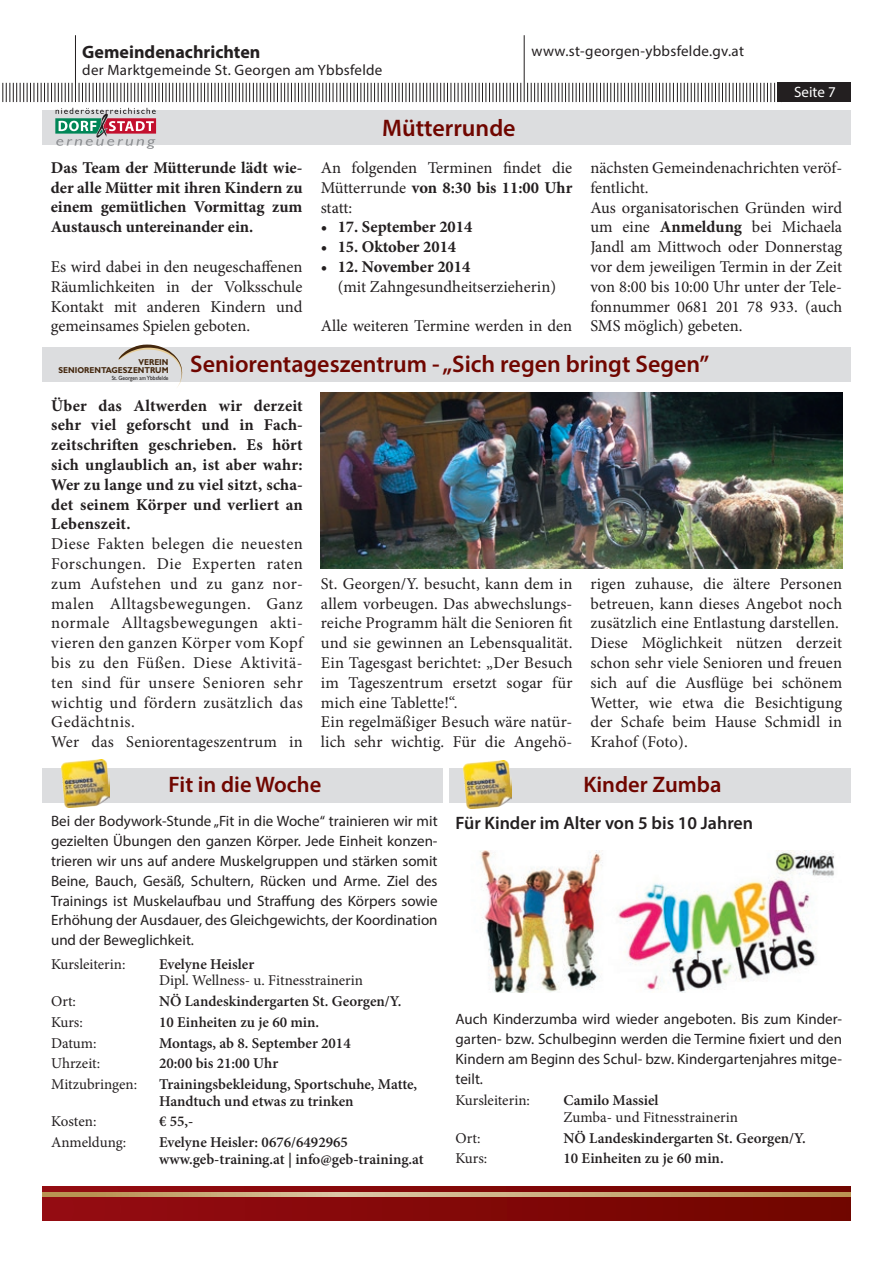
<style>
.page{position:relative;width:893px;height:1263px;background:#fff}
.page>*{position:absolute;margin:0;border:0;box-sizing:border-box;transform-origin:0 0}
.t1{font:600 24px "Myriad Pro";color:#700600}
.t2{font:600 22.5px "Myriad Pro";color:#700600}
.t3{font:600 18px "Myriad Pro";color:#231f20}
.t4{font:700 18px "Myriad Pro";color:#231f20}
.t5{font:16.5px/19.8px "Minion Pro";letter-spacing:.01em;color:#231f20}
.t6{font:700 16.5px/19.8px "Minion Pro";color:#231f20;text-align:justify}
.t7{font:16.5px/19.8px "Minion Pro";letter-spacing:.03em;color:#231f20}
.t8{font:15px/19.8px "Myriad Pro";color:#231f20;text-align:justify}
.t9{font:600 15px/16.5px "Minion Pro";color:#231f20}
.t10{font:15px "Minion Pro";color:#231f20}
.t11{font:15px "Myriad Pro";letter-spacing:.02em;color:#231f20}
.t12{font:15px "Myriad Pro";color:#fff}
.t13{font:700 8.55px "Gill Sans Std";color:#44280f;scale:.91 1}
.t14{font:6px "Gill Sans Std";color:#231f20;scale:.91 1}
.s1{font-weight:700}
</style>
<div class="page">
<hr style="left:524px;top:35px;width:1px;height:67px;background:#231f20">
<hr style="left:75px;top:35px;width:1px;height:67px;background:#231f20">
<svg style="left:79px;top:83px;width:442px;height:19px"></svg>
<svg style="left:2px;top:83px;width:71px;height:19px"></svg>
<svg style="left:527px;top:83px;width:251px;height:19px"></svg>
<div style="left:778px;top:83px;width:73px;height:19px;background:#231f20"></div>
<svg style="left:43px;top:1186px;width:808px;height:34px;background:#850d0c"></svg>
<svg style="left:43px;top:1192px;width:808px;height:4px;background:#c9aa78"></svg>
<div style="left:42px;top:348px;width:809px;height:34px;background:#dcdddf"></div>
<div style="left:43px;top:110px;width:808px;height:34px;background:#dcdddf"></div>
<img style="left:321px;top:392px;width:521px;height:177px">
<div style="left:42px;top:768px;width:401px;height:34px;background:#dcdddf"></div>
<div style="left:450px;top:768px;width:401px;height:34px;background:#dcdddf"></div>
<svg style="left:55px;top:108px;width:101px;height:41px"></svg>
<svg style="left:118px;top:345px;width:64px;height:42px"></svg>
<img style="left:62px;top:760px;width:47px;height:47px">
<img style="left:463px;top:761px;width:48px;height:47px">
<img style="left:480px;top:850px;width:354px;height:143px">
<p class="t4" style="left:82px;top:40px;width:180px">Gemeindenachrichten</p>
<p class="t11" style="left:532px;top:42px;width:214px">www.st-georgen-ybbsfelde.gv.at</p>
<p class="t11" style="left:82px;top:61px;width:302px">der Marktgemeinde St. Georgen am Ybbsfelde</p>
<p class="t6" style="left:51px;top:157px;width:253px">Das Team der Mütterunde lädt wie&shy;der alle Mütter mit ihren Kindern zu einem gemütlichen Vormittag zum Austausch untereinander ein.</p>
<p class="t5" style="left:51px;top:257px;width:253px;text-align:justify">Es wird dabei in den neugeschaffenen Räumlichkeiten in der Volksschule Kontakt mit anderen Kindern und gemeinsames Spielen geboten.</p>
<h1 class="t1" style="left:382px;top:113px;width:135px">Mütterrunde</h1>
<p class="t5" style="left:321px;top:158px;width:253px;text-align:justify">An folgenden Terminen findet die Mütterrunde <span class="s1">von 8:30 bis 11:00 Uhr </span>statt:</p>
<p class="t6" style="left:321px;top:217px;width:153px">• 17. September 2014</p>
<p class="t6" style="left:321px;top:237px;width:137px">• 15. Oktober 2014</p>
<p class="t6" style="left:321px;top:257px;width:151px">• 12. November 2014</p>
<p class="t5" style="left:338px;top:277px;width:220px">(mit Zahngesundheitserzieherin)</p>
<p class="t5" style="left:321px;top:316px;width:253px">Alle weiteren Termine werden in den</p>
<p class="t12" style="left:794px;top:83px;width:43px">Seite 7</p>
<p class="t5" style="left:590px;top:158px;width:253px">nächsten Gemeindenachrichten veröf&shy;fentlicht.<br>Aus organisatorischen Gründen wird um eine <span class="s1">Anmeldung</span> bei Michaela<br>Jandl am Mittwoch oder Donnerstag vor dem jeweiligen Termin in der Zeit von 8:00 bis 10:00 Uhr unter der Tele&shy;fonnummer 0681 201 78 933. (auch<br>SMS möglich) gebeten.</p>
<p class="t13" style="left:138px;top:357px;width:35px">VEREIN</p>
<p class="t14" style="left:112px;top:375px;width:64px">St. Georgen am Ybbsfelde</p>
<p class="t13" style="left:58px;top:365px;width:122px">SENIORENTAGESZENTRUM</p>
<h1 class="t1" style="left:190px;top:348px;width:521px">Seniorentageszentrum - „Sich regen bringt Segen”</h1>
<p class="t6" style="left:51px;top:395px;width:253px">Über das Altwerden wir derzeit sehr viel geforscht und in Fach&shy;zeitschriften geschrieben. Es hört sich unglaublich an, ist aber wahr:<br>Wer zu lange und zu viel sitzt, scha&shy;det seinem Körper und verliert an Lebenszeit.</p>
<p class="t7" style="left:51px;top:534px;width:253px">Diese Fakten belegen die neuesten<br>Forschungen. Die Experten raten zum Aufstehen und zu ganz nor&shy;malen Alltagsbewegungen. Ganz normale Alltagsbewegungen akti&shy;vieren den ganzen Körper vom Kopf bis zu den Füßen. Diese Aktivitä&shy;ten sind für unsere Senioren sehr wichtig und fördern zusätzlich das<br>Gedächtnis.<br>Wer das Seniorentageszentrum in</p>
<p class="t5" style="left:321px;top:574px;width:253px">St. Georgen/Y. besucht, kann dem in allem vorbeugen. Das abwechslungs&shy;reiche Programm hält die Senioren fit und sie gewinnen an Lebensqualität.<br>Ein Tagesgast berichtet: „Der Besuch im Tageszentrum ersetzt sogar für mich eine Tablette!“.<br>Ein regelmäßiger Besuch wäre natür&shy;lich sehr wichtig. Für die Angehö-</p>
<p class="t5" style="left:590px;top:574px;width:253px">rigen zuhause, die ältere Personen betreuen, kann dieses Angebot noch zusätzlich eine Entlastung darstellen.<br>Diese Möglichkeit nützen derzeit schon sehr viele Senioren und freuen sich auf die Ausflüge bei schönem Wetter, wie etwa die Besichtigung der Schafe beim Hause Schmidl in Krahof (Foto).</p>
<h2 class="t2" style="left:169px;top:770px;width:154px">Fit in die Woche</h2>
<p class="t8" style="left:51px;top:811px;width:388px">Bei der Bodywork-Stunde „Fit in die Woche“ trainieren wir mit gezielten Übungen den ganzen Körper. Jede Einheit konzen&shy;trieren wir uns auf andere Muskelgruppen und stärken somit Beine, Bauch, Gesäß, Schultern, Rücken und Arme. Ziel des Trainings ist Muskelaufbau und Straffung des Körpers sowie Erhöhung der Ausdauer, des Gleichgewichts, der Koordination und der Beweglichkeit.</p>
<p class="t10" style="left:51px;top:954px;width:76px">Kursleiterin:</p>
<p class="t9" style="left:159px;top:956px;width:97px">Evelyne Heisler</p>
<p class="t10" style="left:159px;top:970px;width:206px">Dipl. Wellness- u. Fitnesstrainerin</p>
<p class="t10" style="left:51px;top:991px;width:26px">Ort:</p>
<p class="t9" style="left:159px;top:993px;width:244px">NÖ Landeskindergarten St. Georgen/Y.</p>
<p class="t10" style="left:51px;top:1012px;width:33px">Kurs:</p>
<p class="t9" style="left:159px;top:1014px;width:162px">10 Einheiten zu je 60 min.</p>
<p class="t10" style="left:51px;top:1033px;width:47px">Datum:</p>
<p class="t9" style="left:159px;top:1034px;width:193px">Montags, ab 8. September 2014</p>
<p class="t10" style="left:51px;top:1053px;width:51px">Uhrzeit:</p>
<p class="t9" style="left:159px;top:1055px;width:121px">20:00 bis 21:00 Uhr</p>
<p class="t10" style="left:51px;top:1074px;width:87px">Mitzubringen:</p>
<p class="t9" style="left:159px;top:1076px;width:260px">Trainingsbekleidung, Sportschuhe, Matte,<br>Handtuch und etwas zu trinken</p>
<p class="t10" style="left:51px;top:1111px;width:47px">Kosten:</p>
<p class="t9" style="left:159px;top:1113px;width:36px">€ 55,-</p>
<p class="t10" style="left:51px;top:1132px;width:77px">Anmeldung:</p>
<p class="t9" style="left:159px;top:1134px;width:266px">Evelyne Heisler: 0676/6492965 www.geb-training.at | info@geb-training.at</p>
<h2 class="t2" style="left:583px;top:770px;width:140px">Kinder Zumba</h2>
<p class="t3" style="left:455px;top:811px;width:299px">Für Kinder im Alter von 5 bis 10 Jahren</p>
<p class="t8" style="left:456px;top:1009px;width:388px">Auch Kinderzumba wird wieder angeboten. Bis zum Kinder&shy;garten- bzw. Schulbeginn werden die Termine fixiert und den Kindern am Beginn des Schul- bzw. Kindergartenjahres mitge&shy;teilt.</p>
<p class="t10" style="left:455px;top:1090px;width:76px">Kursleiterin:</p>
<p class="t9" style="left:563px;top:1092px;width:97px">Camilo Massiel</p>
<p class="t10" style="left:563px;top:1107px;width:176px">Zumba- und Fitnesstrainerin</p>
<p class="t10" style="left:455px;top:1128px;width:26px">Ort:</p>
<p class="t9" style="left:563px;top:1129px;width:244px">NÖ Landeskindergarten St. Georgen/Y.</p>
<p class="t10" style="left:455px;top:1148px;width:33px">Kurs:</p>
<p class="t9" style="left:563px;top:1150px;width:162px">10 Einheiten zu je 60 min.</p>
</div>
